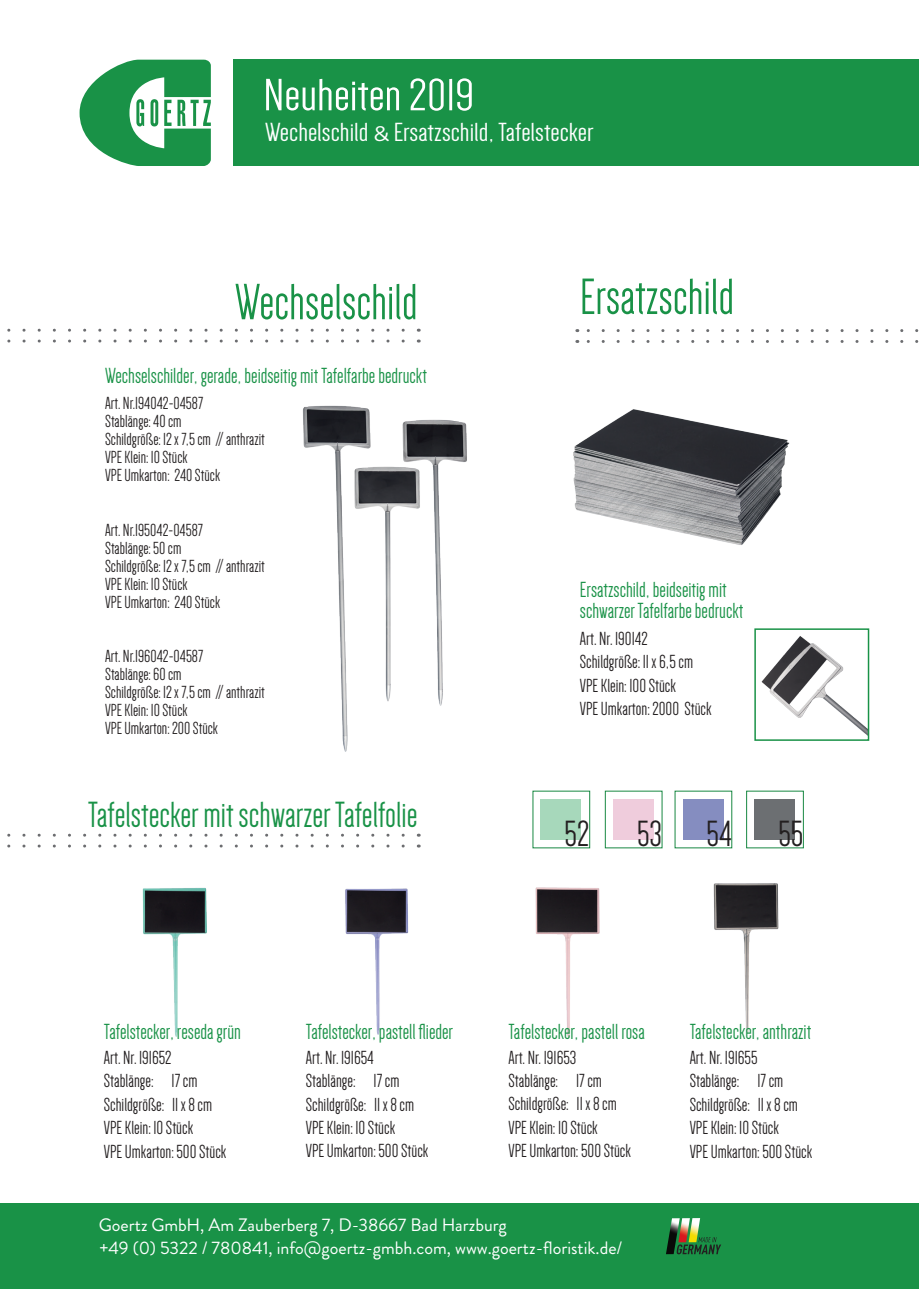
<style>
.page{position:relative;width:919px;height:1289px;background:#fff}
.page>*{position:absolute;margin:0;border:0;box-sizing:border-box;transform-origin:0 0}
.t1{font:52.5px "Dense";color:#199247}
.t2{font:46.65px "Dense";color:#fff;scale:1.2 1}
.t3{font:37.5px "Dense";color:#199247}
.t4{font:37.5px "Dense";color:#231f20}
.t5{font:27px "Dense";color:#fff;scale:1.2 1}
.t6{font:22.5px/21px "Dense";color:#199247}
.t7{font:19.5px/23.4px "Dense";color:#231f20}
.t8{font:18px/18px "Dense";color:#231f20}
.t9{font:18px "Brandon Grotesque";color:#fff}
.s1{font-family:"Brandon Grotesque";font-size:21px}
</style>
<div class="page">
<img style="left:142px;top:887px;width:65px;height:150px">
<img style="left:345px;top:888px;width:64px;height:147px">
<img style="left:535px;top:887px;width:65px;height:151px">
<img style="left:713px;top:883px;width:66px;height:150px">
<div style="left:540px;top:798px;width:41px;height:41px;background:#a7d8bb"></div>
<div style="left:682px;top:798px;width:41px;height:41px;background:#858dc0"></div>
<div style="left:613px;top:798px;width:40px;height:41px;background:#efccdc"></div>
<div style="left:754px;top:798px;width:40px;height:41px;background:#6c6f72"></div>
<img style="left:303px;top:405px;width:164px;height:347px">
<img style="left:573px;top:409px;width:217px;height:136px">
<svg style="left:586px;top:340px;width:330px;height:3px"></svg>
<svg style="left:586px;top:329px;width:330px;height:3px"></svg>
<svg style="left:7px;top:844px;width:396px;height:3px"></svg>
<svg style="left:7px;top:833px;width:396px;height:3px"></svg>
<svg style="left:7px;top:339px;width:396px;height:3px"></svg>
<svg style="left:7px;top:329px;width:396px;height:3px"></svg>
<img style="left:761px;top:636px;width:105px;height:98px">
<div style="left:754px;top:628px;width:115px;height:112px;border:2px solid #199247"></div>
<div style="left:0;top:1203px;width:918px;height:85px;background:#199247"></div>
<svg style="left:679px;top:1237px;width:42px;height:17px"></svg>
<img style="left:666px;top:1218px;width:13px;height:36px">
<img style="left:678px;top:1218px;width:10px;height:24px">
<img style="left:688px;top:1218px;width:12px;height:24px">
<div style="left:233px;top:60px;width:685px;height:106px;background:#199247"></div>
<svg style="left:80px;top:60px;width:131px;height:106px"></svg>
<h2 class="t2" style="left:263px;top:72px;width:177px">Neuheiten 2019</h2>
<h3 class="t5" style="left:265px;top:119px;width:275px">Wechelschild <span class="s1">&amp;</span> Ersatzschild, Tafelstecker</h3>
<h1 class="t1" style="left:235px;top:276px;width:184px">Wechselschild</h1>
<p class="t6" style="left:105px;top:365px;width:323px">Wechselschilder, gerade, beidseitig mit Tafelfarbe bedruckt</p>
<p class="t8" style="left:105px;top:394px;width:161px">Art. Nr.194042-04587<br>Stablänge: 40 cm<br>Schildgröße: 12 x 7,5 cm // anthrazit<br>VPE Klein: 10 Stück<br>VPE Umkarton: 240 Stück</p>
<p class="t8" style="left:105px;top:521px;width:161px">Art. Nr.195042-04587<br>Stablänge: 50 cm<br>Schildgröße: 12 x 7,5 cm // anthrazit<br>VPE Klein: 10 Stück<br>VPE Umkarton: 240 Stück</p>
<p class="t8" style="left:105px;top:646px;width:161px">Art. Nr.196042-04587<br>Stablänge: 60 cm<br>Schildgröße: 12 x 7,5 cm // anthrazit<br>VPE Klein: 10 Stück<br>VPE Umkarton: 200 Stück</p>
<h3 class="t3" style="left:88px;top:796px;width:331px">Tafelstecker mit schwarzer Tafelfolie</h3>
<h1 class="t1" style="left:580px;top:271px;width:156px">Ersatzschild</h1>
<p class="t6" style="left:580px;top:579px;width:165px">Ersatzschild, beidseitig mit schwarzer Tafelfarbe bedruckt</p>
<p class="t7" style="left:580px;top:627px;width:133px">Art. Nr. 190142<br>Schildgröße: 11 x 6,5 cm<br>VPE Klein: 100 Stück<br>VPE Umkarton: 2000 Stück</p>
<h3 class="t4" style="left:564px;top:815px;width:26px">52</h3>
<h3 class="t4" style="left:637px;top:815px;width:168px">53 54 55</h3>
<p class="t6" style="left:104px;top:1021px;width:139px">Tafelstecker, reseda grün</p>
<p class="t7" style="left:104px;top:1046px;width:124px">Art. Nr. 191652<br>Stablänge: 17 cm<br>Schildgröße: 11 x 8 cm<br>VPE Klein: 10 Stück<br>VPE Umkarton: 500 Stück</p>
<p class="t6" style="left:306px;top:1021px;width:149px">Tafelstecker, pastell flieder</p>
<p class="t7" style="left:306px;top:1045px;width:124px">Art. Nr. 191654<br>Stablänge: 17 cm<br>Schildgröße: 11 x 8 cm<br>VPE Klein: 10 Stück<br>VPE Umkarton: 500 Stück</p>
<p class="t6" style="left:508px;top:1021px;width:138px">Tafelstecker, pastell rosa</p>
<p class="t7" style="left:508px;top:1045px;width:124px">Art. Nr. 191653<br>Stablänge: 17 cm<br>Schildgröße: 11 x 8 cm<br>VPE Klein: 10 Stück<br>VPE Umkarton: 500 Stück</p>
<p class="t6" style="left:689px;top:1021px;width:123px">Tafelstecker, anthrazit</p>
<p class="t7" style="left:689px;top:1046px;width:124px">Art. Nr. 191655<br>Stablänge: 17 cm<br>Schildgröße: 11 x 8 cm<br>VPE Klein: 10 Stück<br>VPE Umkarton: 500 Stück</p>
<p class="t9" style="left:99px;top:1212px;width:409px">Goertz GmbH, Am Zauberberg 7, D-38667 Bad Harzburg</p>
<p class="t9" style="left:99px;top:1235px;width:524px">+49 (0) 5322 / 780841, info@goertz-gmbh.com, www.goertz-floristik.de/</p>
</div>
